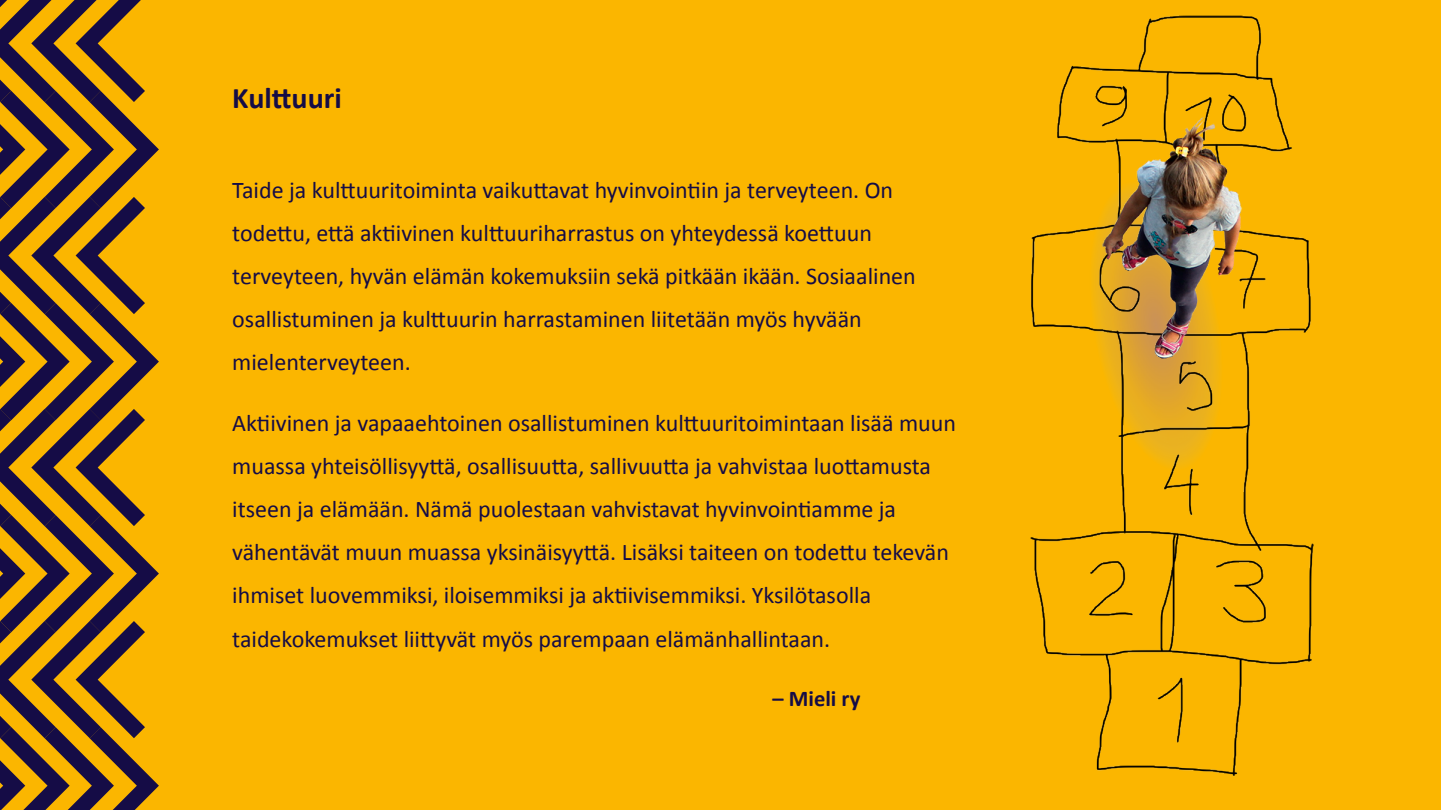
<style>
.page{position:relative;width:1441px;height:810px;background:#fff}
.page>*{position:absolute;margin:0;border:0;box-sizing:border-box;transform-origin:0 0}
.H2_sivuotsikko_piene{font:700 30px "Calibri";color:#150c46}
.P_leipa_pienempi{font:24px/43.2px "Calibri";color:#150c46}
.P_leipa_toimija-alle{font:700 22.5px "Calibri";color:#150c46}
</style>
<div class="page">
<div style="left:0;top:0;width:1440px;height:810px;background:#fbb600"></div>
<svg style="left:0;top:0;width:159px;height:810px"></svg>
<img style="left:1030px;top:15px;width:285px;height:762px">
<h2 class="H2_sivuotsikko_piene" style="left:232px;top:76px;width:111px">Kulttuuri</h2>
<p class="P_leipa_pienempi" style="left:232px;top:167px;width:685px">Taide ja kulttuuritoiminta vaikuttavat hyvinvointiin ja terveyteen. On todettu, että aktiivinen kulttuuriharrastus on yhteydessä koettuun terveyteen, hyvän elämän kokemuksiin sekä pitkään ikään. Sosiaalinen osallistuminen ja kulttuurin harrastaminen liitetään myös hyvään mielenterveyteen.</p>
<p class="P_leipa_pienempi" style="left:232px;top:400px;width:725px">Aktiivinen ja vapaaehtoinen osallistuminen kulttuuritoimintaan lisää muun muassa yhteisöllisyyttä, osallisuutta, sallivuutta ja vahvistaa luottamusta itseen ja elämään. Nämä puolestaan vahvistavat hyvinvointiamme ja vähentävät muun muassa yksinäisyyttä. Lisäksi taiteen on todettu tekevän ihmiset luovemmiksi, iloisemmiksi ja aktiivisemmiksi. Yksilötasolla taidekokemukset liittyvät myös parempaan elämänhallintaan.</p>
<p class="P_leipa_toimija-alle" style="left:772px;top:683px;width:89px">– Mieli ry</p>
</div>
